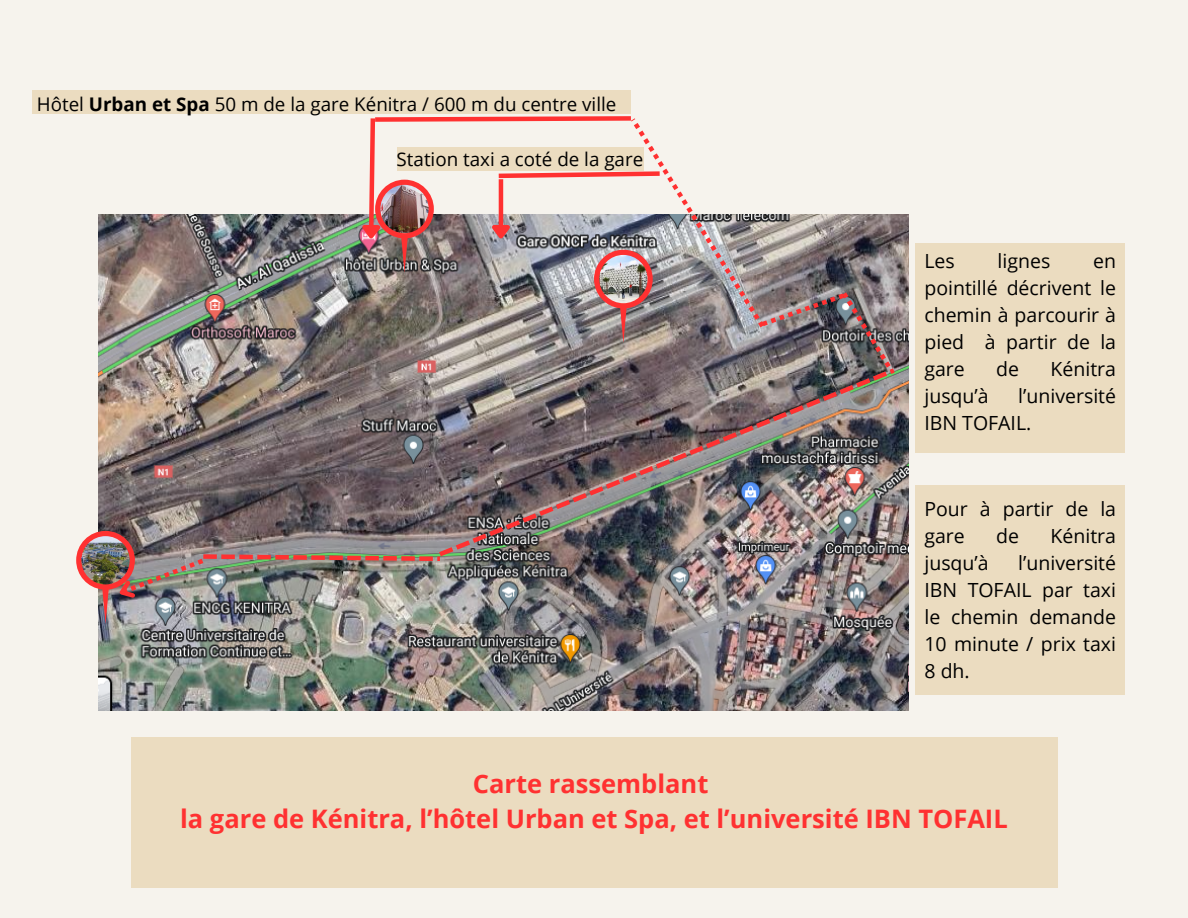
<style>
.page{position:relative;width:1188px;height:918px;background:#f6f3ed}
.page>*{position:absolute;margin:0;border:0;box-sizing:border-box;transform-origin:0 0}
.t1{font:700 25.5px "Open Sans";color:#ff3131}
.t2{font:19.5px/27px "Open Sans";color:#000;text-align:justify}
.t3{font:18.75px "Open Sans";color:#000}
.s1{font-weight:700}
</style>
<div class="page">
<img style="left:98px;top:214px;width:810px;height:497px">
<img style="left:439px;top:368px;width:456px;height:188px">
<div style="left:32px;top:90px;width:599px;height:24px;background:#ebdcc0"></div>
<div style="left:915px;top:243px;width:210px;height:210px;background:#ebdcc0"></div>
<div style="left:915px;top:485px;width:210px;height:210px;background:#ebdcc0"></div>
<div style="left:131px;top:737px;width:926px;height:151px;background:#ebdcc0"></div>
<svg style="left:355px;top:116px;width:536px;height:252px"></svg>
<img style="left:380px;top:185px;width:49px;height:48px;border-radius:50%">
<img style="left:76px;top:531px;width:364px;height:76px">
<img style="left:81px;top:536px;width:49px;height:48px;border-radius:50%">
<p class="t3" style="left:37px;top:91px;width:581px">Hôtel <span class="s1">Urban et Spa</span> 50 m de la gare Kénitra / 600 m du centre ville</p>
<p class="t3" style="left:397px;top:146px;width:248px">Station taxi a coté de la gare</p>
<p class="t2" style="left:924px;top:247px;width:32px">Les</p>
<p class="t2" style="left:998px;top:247px;width:54px">lignes</p>
<p class="t2" style="left:924px;top:247px;width:193px;text-indent:169px">en pointillé décrivent le chemin à parcourir à pied à partir de la gare</p>
<p class="t2" style="left:996px;top:355px;width:24px">de</p>
<p class="t2" style="left:1051px;top:355px;width:67px">Kénitra</p>
<p class="t2" style="left:924px;top:382px;width:66px">jusqu’à</p>
<p class="t2" style="left:924px;top:382px;width:193px;text-indent:94px">l’université<br>IBN TOFAIL.</p>
<p class="t2" style="left:924px;top:495px;width:193px">Pour à partir de la gare</p>
<p class="t2" style="left:996px;top:522px;width:24px">de</p>
<p class="t2" style="left:1051px;top:522px;width:67px">Kénitra</p>
<p class="t2" style="left:924px;top:549px;width:66px">jusqu’à</p>
<p class="t2" style="left:924px;top:549px;width:193px;text-indent:94px">l’université IBN TOFAIL par taxi le chemin demande 10 minute / prix taxi 8 dh.</p>
<p class="t1" style="left:473px;top:766px;width:237px">Carte rassemblant</p>
<p class="t1" style="left:180px;top:800px;width:829px">la gare de Kénitra, l’hôtel Urban et Spa, et l’université IBN TOFAIL</p>
</div>
